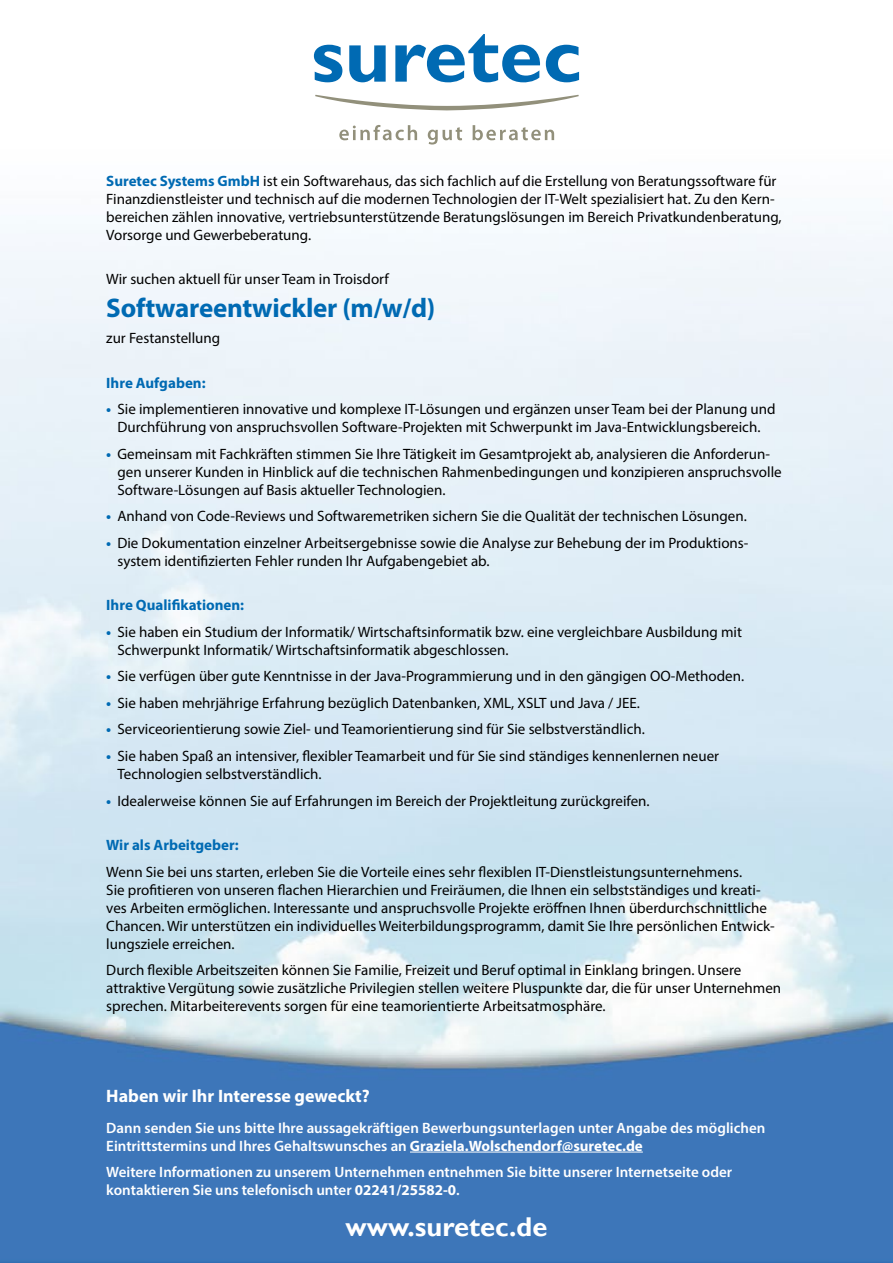
<style>
.page{position:relative;width:893px;height:1263px;background:#fff}
.page>*{position:absolute;margin:0;border:0;box-sizing:border-box;transform-origin:0 0}
.t1{font:700 27.15px "Gill Sans";color:#fff}
.t2{font:700 27px "Myriad Pro";letter-spacing:-.01em;color:#006ab3}
.t3{font:700 18px "Myriad Pro";color:#fff}
.t4{font:15px/18px "Myriad Pro";color:#000}
.t5{font:600 15px/18px "Myriad Pro";color:#fff}
.t6{font:700 15px "Myriad Pro";color:#006ab3}
.s1{font-weight:700;color:#006ab3}
.s2{font-weight:700}
</style>
<div class="page">
<img style="left:0;top:44px;width:893px;height:1218px">
<svg style="left:339px;top:125px;width:78px;height:15px"></svg>
<svg style="left:428px;top:127px;width:34px;height:18px"></svg>
<svg style="left:473px;top:125px;width:81px;height:15px"></svg>
<svg style="left:315px;top:95px;width:264px;height:15px"></svg>
<svg style="left:314px;top:45px;width:28px;height:37px"></svg>
<svg style="left:349px;top:45px;width:37px;height:37px"></svg>
<svg style="left:395px;top:34px;width:184px;height:48px"></svg>
<hr style="left:410px;top:1152px;width:233px;height:1px;background:#fff">
<p class="t4" style="left:106px;top:172px;width:677px"><span class="s1">Suretec Systems GmbH</span> ist ein Softwarehaus, das sich fachlich auf die Erstellung von Beratungssoftware für Finanzdienstleister und technisch auf die modernen Technologien der IT-Welt spezialisiert hat. Zu den Kern&shy;bereichen zählen innovative, vertriebsunterstützende Beratungslösungen im Bereich Privatkundenberatung, Vorsorge und Gewerbeberatung.</p>
<p class="t4" style="left:106px;top:270px;width:284px">Wir suchen aktuell für unser Team in Troisdorf</p>
<h2 class="t2" style="left:106px;top:290px;width:331px">Softwareentwickler (m/w/d)</h2>
<p class="t4" style="left:106px;top:329px;width:115px">zur Festanstellung</p>
<p class="t6" style="left:106px;top:373px;width:101px">Ihre Aufgaben:</p>
<p class="t4" style="left:106px;top:400px;width:671px;text-align:center"><span class="s1">•</span> Sie implementieren innovative und komplexe IT-Lösungen und ergänzen unser Team bei der Planung und<br>Durchführung von anspruchsvollen Software-Projekten mit Schwerpunkt im Java-Entwicklungsbereich.</p>
<p class="t4" style="left:117px;top:445px;width:666px;text-indent:-11px"><span class="s1">•</span> Gemeinsam mit Fachkräften stimmen Sie Ihre Tätigkeit im Gesamtprojekt ab, analysieren die Anforderun&shy;gen unserer Kunden in Hinblick auf die technischen Rahmenbedingungen und konzipieren anspruchsvolle<br>Software-Lösungen auf Basis aktueller Technologien.</p>
<p class="t4" style="left:106px;top:507px;width:642px"><span class="s1">•</span> Anhand von Code-Reviews und Softwaremetriken sichern Sie die Qualität der technischen Lösungen.</p>
<p class="t4" style="left:117px;top:534px;width:632px;text-indent:-11px"><span class="s1">•</span> Die Dokumentation einzelner Arbeitsergebnisse sowie die Analyse zur Behebung der im Produktions&shy;system identifizierten Fehler runden Ihr Aufgabengebiet ab.</p>
<p class="t6" style="left:106px;top:596px;width:139px">Ihre Qualifikationen:</p>
<p class="t4" style="left:117px;top:623px;width:626px;text-indent:-11px"><span class="s1">•</span> Sie haben ein Studium der Informatik/ Wirtschaftsinformatik bzw. eine vergleichbare Ausbildung mit<br>Schwerpunkt Informatik/ Wirtschaftsinformatik abgeschlossen.</p>
<p class="t4" style="left:106px;top:667px;width:639px"><span class="s1">•</span> Sie verfügen über gute Kenntnisse in der Java-Programmierung und in den gängigen OO-Methoden.</p>
<p class="t4" style="left:106px;top:694px;width:535px"><span class="s1">•</span> Sie haben mehrjährige Erfahrung bezüglich Datenbanken, XML, XSLT und Java / JEE.</p>
<p class="t4" style="left:106px;top:720px;width:540px"><span class="s1">•</span> Serviceorientierung sowie Ziel- und Teamorientierung sind für Sie selbstverständlich.</p>
<p class="t4" style="left:117px;top:747px;width:603px;text-indent:-11px"><span class="s1">•</span> Sie haben Spaß an intensiver, flexibler Teamarbeit und für Sie sind ständiges kennenlernen neuer<br>Technologien selbstverständlich.</p>
<p class="t4" style="left:106px;top:791px;width:545px"><span class="s1">•</span> Idealerweise können Sie auf Erfahrungen im Bereich der Projektleitung zurückgreifen.</p>
<p class="t6" style="left:106px;top:835px;width:134px">Wir als Arbeitgeber:</p>
<p class="t4" style="left:106px;top:862px;width:670px">Wenn Sie bei uns starten, erleben Sie die Vorteile eines sehr flexiblen IT-Dienstleistungsunternehmens.<br>Sie profitieren von unseren flachen Hierarchien und Freiräumen, die Ihnen ein selbstständiges und kreati&shy;ves Arbeiten ermöglichen. Interessante und anspruchsvolle Projekte eröffnen Ihnen überdurchschnittliche Chancen. Wir unterstützen ein individuelles Weiterbildungsprogramm, damit Sie Ihre persönlichen Entwick&shy;lungsziele erreichen.</p>
<p class="t4" style="left:106px;top:961px;width:676px">Durch flexible Arbeitszeiten können Sie Familie, Freizeit und Beruf optimal in Einklang bringen. Unsere attraktive Vergütung sowie zusätzliche Privilegien stellen weitere Pluspunkte dar, die für unser Unternehmen sprechen. Mitarbeiterevents sorgen für eine teamorientierte Arbeitsatmosphäre.</p>
<p class="t3" style="left:106px;top:1084px;width:265px">Haben wir Ihr Interesse geweckt?</p>
<p class="t5" style="left:106px;top:1118px;width:661px">Dann senden Sie uns bitte Ihre aussagekräftigen Bewerbungsunterlagen unter Angabe des möglichen<br>Eintrittstermins und Ihres Gehaltswunsches an <span class="s2">Graziela.Wolschendorf@suretec.de</span></p>
<p class="t5" style="left:106px;top:1162px;width:627px">Weitere Informationen zu unserem Unternehmen entnehmen Sie bitte unserer Internetseite oder kontaktieren Sie uns telefonisch unter <span class="s2">02241/25582-0</span>.</p>
<h1 class="t1" style="left:345px;top:1211px;width:203px">www.suretec.de</h1>
</div>
